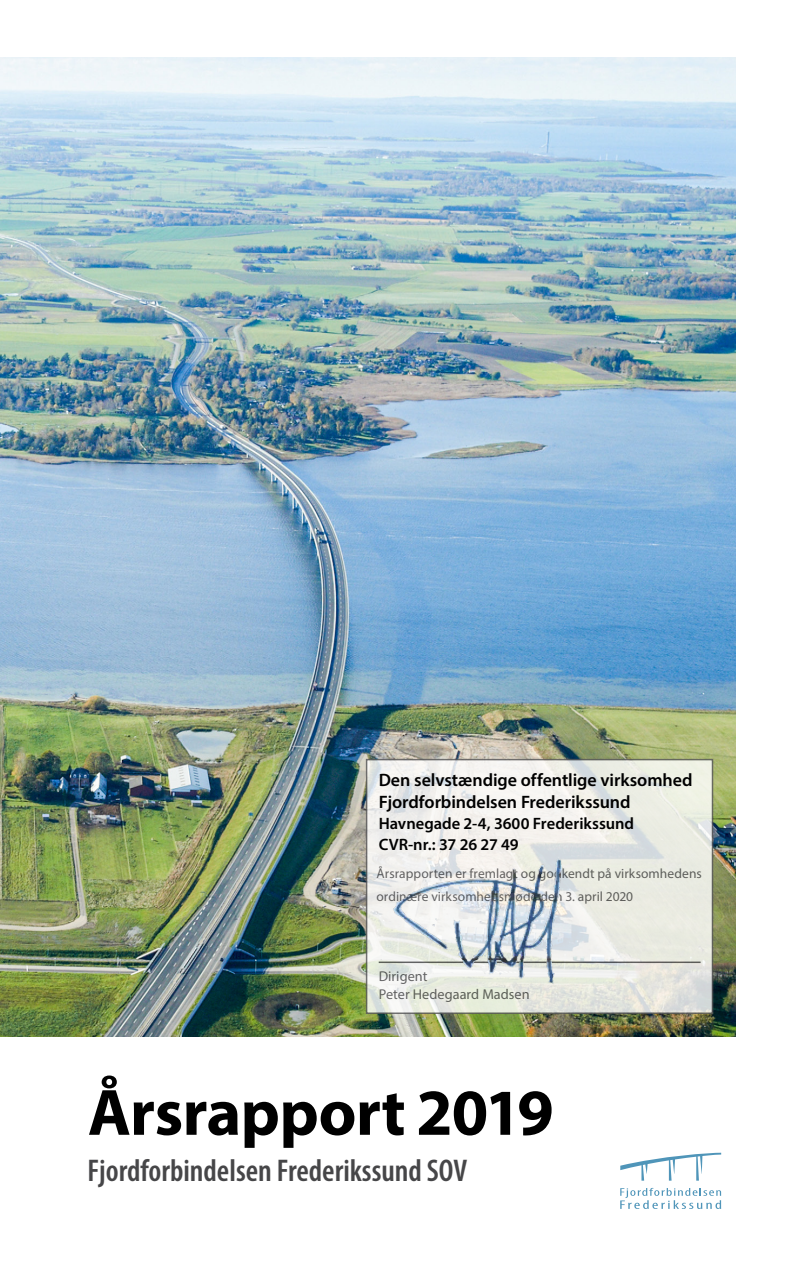
<style>
.page{position:relative;width:787px;height:1263px;background:#fff}
.page>*{position:absolute;margin:0;border:0;box-sizing:border-box;transform-origin:0 0}
.t1{font:700 66px "Myriad Pro";letter-spacing:-.01em;color:#000}
.t2{font:600 condensed 31.5px "Myriad Pro";color:#464648}
.t3{font:600 18px/22.4px "Myriad Pro";letter-spacing:-.005em;color:#000}
.t4{font:600 16.5px/21px "Myriad Pro";color:#000}
.t5{font:14.25px/18px "Myriad Pro";letter-spacing:.005em;color:#58585a}
.t6{font:13.5px/22.4px "Myriad Pro";letter-spacing:.005em;color:#58585a}
</style>
<div class="page">
<svg style="left:620px;top:1188px;width:101px;height:21px"></svg>
<svg style="left:620px;top:1153px;width:101px;height:28px"></svg>
<img style="left:0;top:57px;width:736px;height:979px">
<svg style="left:366px;top:759px;width:347px;height:255px;fill:#ebede4"></svg>
<hr style="left:379px;top:961px;width:321px;height:2px;background:#58585a">
<img style="left:392px;top:856px;width:179px;height:130px">
<h3 class="t3" style="left:379px;top:768px;width:315px">Den selvstændige offentlige virksomhed<br>Fjordforbindelsen Frederikssund</h3>
<p class="t4" style="left:379px;top:813px;width:257px">Havnegade 2-4, 3600 Frederikssund<br>CVR-nr.: 37 26 27 49</p>
<p class="t6" style="left:376px;top:862px;width:327px">Årsrapporten er fremlagt og godkendt på virksomhedens ordinære virksomhedsmøde den 3. april 2020</p>
<p class="t5" style="left:379px;top:967px;width:152px">Dirigent<br>Peter Hedegaard Madsen</p>
<h1 class="t1" style="left:88px;top:1069px;width:467px">Årsrapport 2019</h1>
<h2 class="t2" style="left:88px;top:1153px;width:381px">Fjordforbindelsen Frederikssund SOV</h2>
</div>
